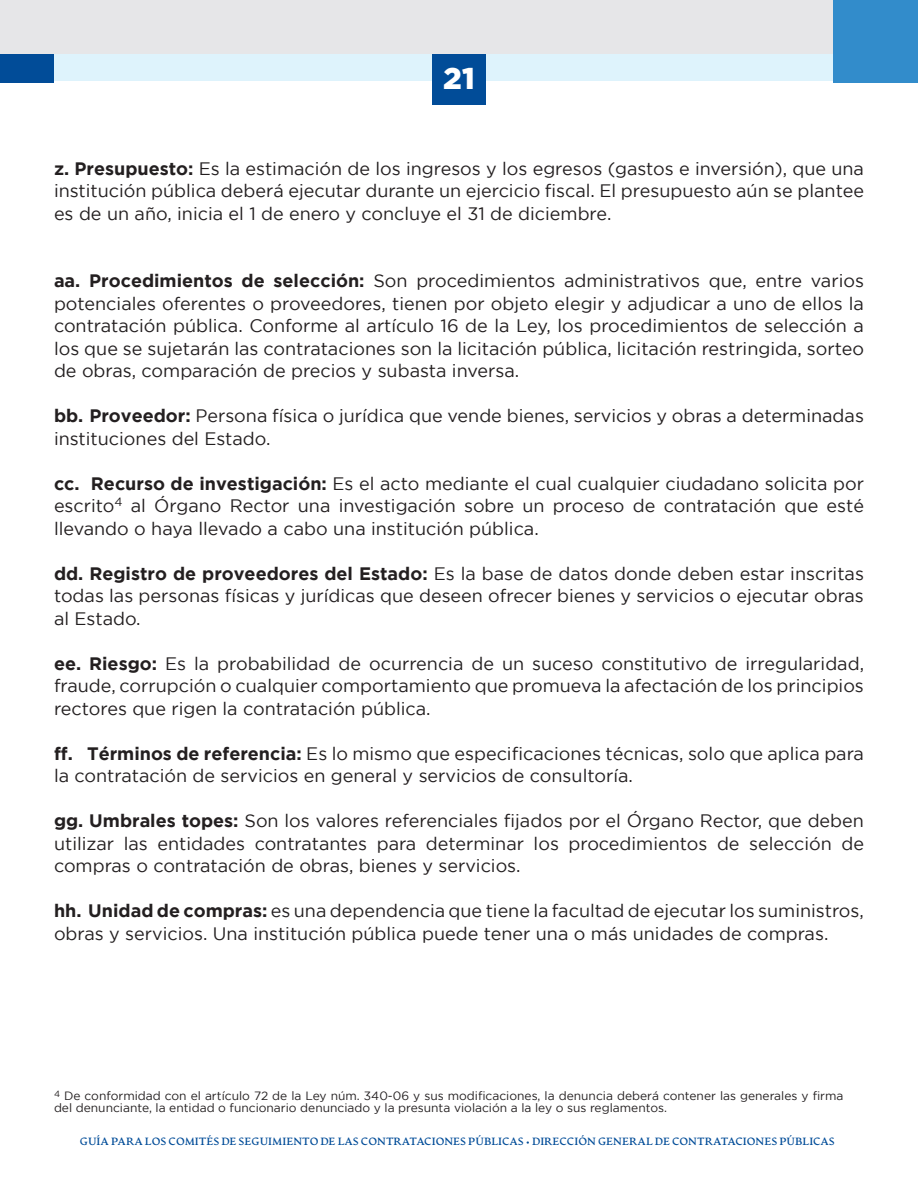
<style>
.page{position:relative;width:918px;height:1188px;background:#fff}
.page>*{position:absolute;margin:0;border:0;box-sizing:border-box;transform-origin:0 0}
.t1{font:900 30px "Gotham";color:#fff}
.t2{font:18px/22.5px "Gotham";color:#231f20;text-align:justify}
.t3{font:12px/12px "Gotham";color:#231f20}
.t4{font:700 10.5px "Artifex CF";color:#014c98}
.s1{font-weight:700}
</style>
<div class="page">
<div style="left:0;top:0;width:834px;height:54px;background:#e6e6e8"></div>
<div style="left:54px;top:54px;width:810px;height:27px;background:#def3fc"></div>
<div style="left:834px;top:0;width:84px;height:82px;background:#328ccb"></div>
<div style="left:0;top:54px;width:54px;height:28px;background:#014c98"></div>
<div style="left:432px;top:54px;width:54px;height:51px;background:#014c98"></div>
<h1 class="t1" style="left:443px;top:61px;width:33px">21</h1>
<p class="t2" style="left:54px;top:157px;width:812px"><span class="s1">z. Presupuesto:</span> Es la estimación de los ingresos y los egresos (gastos e inversión), que una institución pública deberá ejecutar durante un ejercicio fiscal. El presupuesto aún se plantee es de un año, inicia el 1 de enero y concluye el 31 de diciembre.</p>
<p class="t2" style="left:54px;top:269px;width:812px"><span class="s1">aa. Procedimientos de selección:</span> Son procedimientos administrativos que, entre varios potenciales oferentes o proveedores, tienen por objeto elegir y adjudicar a uno de ellos la contratación pública. Conforme al artículo 16 de la Ley, los procedimientos de selección a los que se sujetarán las contrataciones son la licitación pública, licitación restringida, sorteo de obras, comparación de precios y subasta inversa.</p>
<p class="t2" style="left:54px;top:404px;width:812px"><span class="s1">bb. Proveedor:</span> Persona física o jurídica que vende bienes, servicios y obras a determinadas instituciones del Estado.</p>
<p class="t2" style="left:54px;top:472px;width:812px"><span class="s1">cc. Recurso de investigación:</span> Es el acto mediante el cual cualquier ciudadano solicita por escrito<sup>4</sup> al Órgano Rector una investigación sobre un proceso de contratación que esté llevando o haya llevado a cabo una institución pública.</p>
<p class="t2" style="left:54px;top:562px;width:812px"><span class="s1">dd. Registro de proveedores del Estado:</span> Es la base de datos donde deben estar inscritas todas las personas físicas y jurídicas que deseen ofrecer bienes y servicios o ejecutar obras al Estado.</p>
<p class="t2" style="left:54px;top:652px;width:812px"><span class="s1">ee. Riesgo:</span> Es la probabilidad de ocurrencia de un suceso constitutivo de irregularidad, fraude, corrupción o cualquier comportamiento que promueva la afectación de los principios rectores que rigen la contratación pública.</p>
<p class="t2" style="left:54px;top:742px;width:812px"><span class="s1">ff. Términos de referencia:</span> Es lo mismo que especificaciones técnicas, solo que aplica para la contratación de servicios en general y servicios de consultoría.</p>
<p class="t2" style="left:54px;top:809px;width:812px"><span class="s1">gg. Umbrales topes:</span> Son los valores referenciales fijados por el Órgano Rector, que deben utilizar las entidades contratantes para determinar los procedimientos de selección de compras o contratación de obras, bienes y servicios.</p>
<p class="t2" style="left:54px;top:899px;width:811px"><span class="s1">hh. Unidad de compras:</span> es una dependencia que tiene la facultad de ejecutar los suministros, obras y servicios. Una institución pública puede tener una o más unidades de compras.</p>
<p class="t3" style="left:54px;top:1089px;width:791px"><sup>4</sup> De conformidad con el artículo 72 de la Ley núm. 340-06 y sus modificaciones, la denuncia deberá contener las generales y firma del denunciante, la entidad o funcionario denunciado y la presunta violación a la ley o sus reglamentos.</p>
<p class="t4" style="left:80px;top:1135px;width:757px">GUÍA PARA LOS COMITÉS DE SEGUIMIENTO DE LAS CONTRATACIONES PÚBLICAS • DIRECCIÓN GENERAL DE CONTRATACIONES PÚBLICAS</p>
</div>
